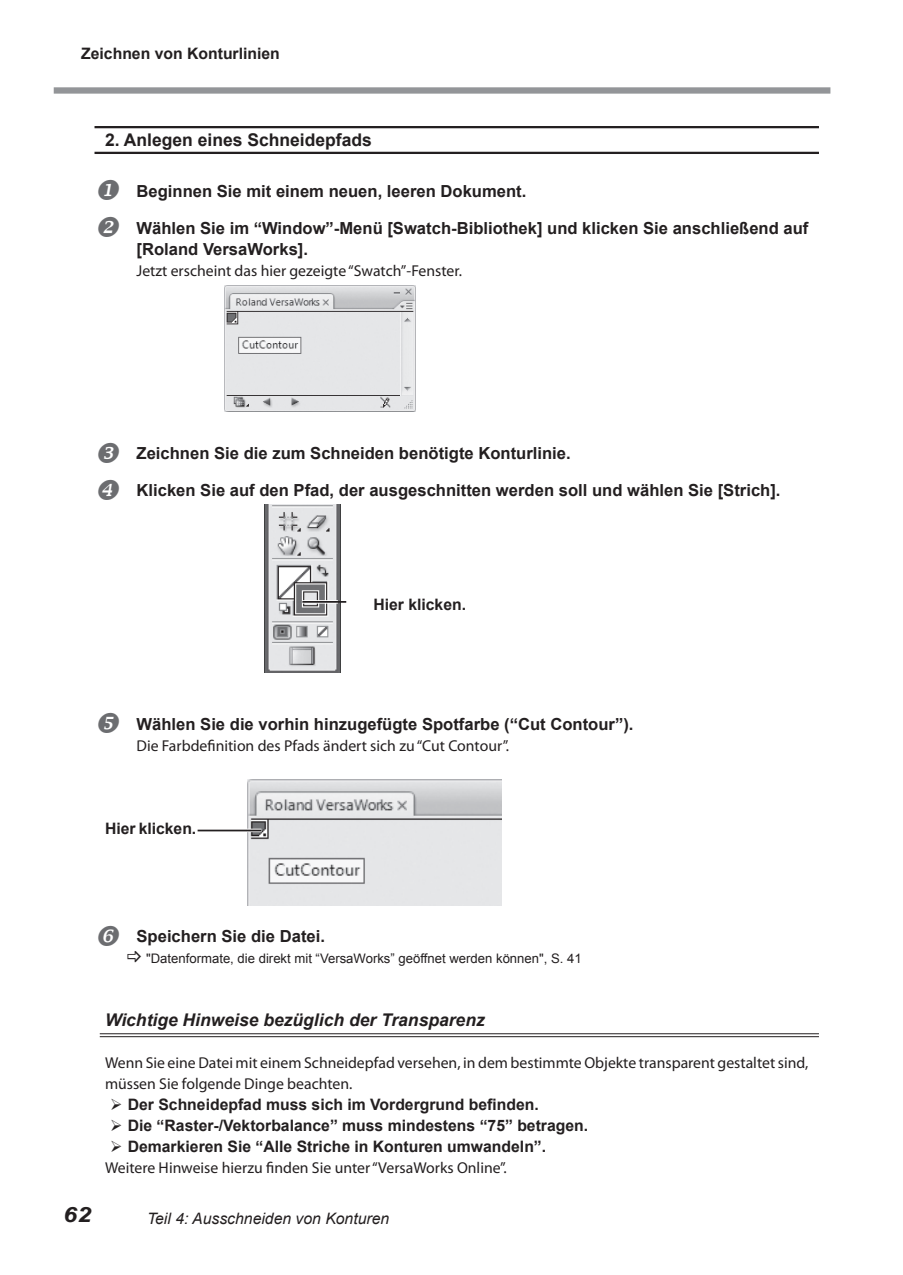
<style>
.page{position:relative;width:903px;height:1275px;background:#fff}
.page>*{position:absolute;margin:0;border:0;box-sizing:border-box;transform-origin:0 0}
.t1{font:italic 700 21px "Arial";color:#231f20;scale:1.2 1}
.t2{font:italic 700 17.5px "Arial";color:#231f20}
.t3{font:700 17.5px "Arial";color:#231f20}
.t4{font:700 16.62px/21px "Arial";color:#231f20}
.t5{font:15.75px/21px "Myriad Pro";color:#231f20}
.t6{font:700 15.75px "Arial";color:#231f20}
.t7{font:italic 15.75px "Arial";color:#231f20}
.t8{font:13.12px "Arial";color:#231f20}
.s1{color:#6c6d70}
</style>
<div class="page">
<hr style="left:94px;top:126px;width:725px;height:2px;background:#231f20">
<hr style="left:94px;top:152px;width:725px;height:2px;background:#231f20">
<hr style="left:100px;top:1033px;width:719px;height:1px;background:#231f20">
<hr style="left:100px;top:1036px;width:719px;height:1px;background:#231f20">
<img style="left:264px;top:504px;width:77px;height:168px">
<svg style="left:302px;top:600px;width:36px;height:4px"></svg>
<hr style="left:302px;top:601px;width:44px;height:2px;background:#231f20">
<img style="left:248px;top:780px;width:253px;height:126px">
<hr style="left:156px;top:829px;width:105px;height:3px;background:#fff">
<hr style="left:198px;top:830px;width:63px;height:1px;background:#231f20">
<img style="left:224px;top:286px;width:192px;height:126px">
<div style="left:54px;top:87px;width:776px;height:7px;background:#939598"></div>
<p class="t6" style="left:81px;top:43px;width:200px">Zeichnen von Konturlinien</p>
<p class="t3" style="left:105px;top:128px;width:268px">2. Anlegen eines Schneidepfads</p>
<p class="t4" style="left:94px;top:181px;width:433px"><span class="s1">◆</span> Beginnen Sie mit einem neuen, leeren Dokument.</p>
<p class="t4" style="left:136px;top:218px;width:673px;text-indent:-42px"><span class="s1">❖</span> Wählen Sie im “Window”-Menü [Swatch-Bibliothek] und klicken Sie anschließend auf [Roland VersaWorks].</p>
<p class="t5" style="left:136px;top:260px;width:327px">Jetzt erscheint das hier gezeigte “Swatch”-Fenster.</p>
<p class="t4" style="left:136px;top:444px;width:436px">Zeichnen Sie die zum Schneiden benötigte Konturlinie.</p>
<p class="t4" style="left:136px;top:480px;width:645px">Klicken Sie auf den Pfad, der ausgeschnitten werden soll und wählen Sie [Strich].</p>
<p class="t6" style="left:373px;top:594px;width:94px">Hier klicken.</p>
<p class="t4" style="left:136px;top:714px;width:498px">Wählen Sie die vorhin hinzugefügte Spotfarbe (“Cut Contour”).</p>
<p class="t5" style="left:136px;top:735px;width:374px">Die Farbdefinition des Pfads ändert sich zu “Cut Contour”.</p>
<p class="t6" style="left:105px;top:818px;width:93px">Hier klicken.</p>
<p class="t4" style="left:136px;top:927px;width:190px">Speichern Sie die Datei.</p>
<p class="t8" style="left:146px;top:950px;width:437px">"Datenformate, die direkt mit “VersaWorks” geöffnet werden können", S. 41</p>
<p class="t2" style="left:105px;top:1009px;width:381px">Wichtige Hinweise bezüglich der Transparenz</p>
<p class="t5" style="left:105px;top:1052px;width:705px">Wenn Sie eine Datei mit einem Schneidepfad versehen, in dem bestimmte Objekte transparent gestaltet sind, müssen Sie folgende Dinge beachten.</p>
<p class="t6" style="left:110px;top:1094px;width:430px">➢ Der Schneidepfad muss sich im Vordergrund befinden.</p>
<p class="t6" style="left:110px;top:1115px;width:479px">➢ Die “Raster-/Vektorbalance” muss mindestens “75” betragen.</p>
<p class="t6" style="left:110px;top:1136px;width:437px">➢ Demarkieren Sie “Alle Striche in Konturen umwandeln”.</p>
<p class="t5" style="left:105px;top:1157px;width:403px">Weitere Hinweise hierzu finden Sie unter “VersaWorks Online”.</p>
<p class="t1" style="left:63px;top:1201px;width:25px">62</p>
<p class="t7" style="left:147px;top:1208px;width:244px">Teil 4: Ausschneiden von Konturen</p>
</div>
